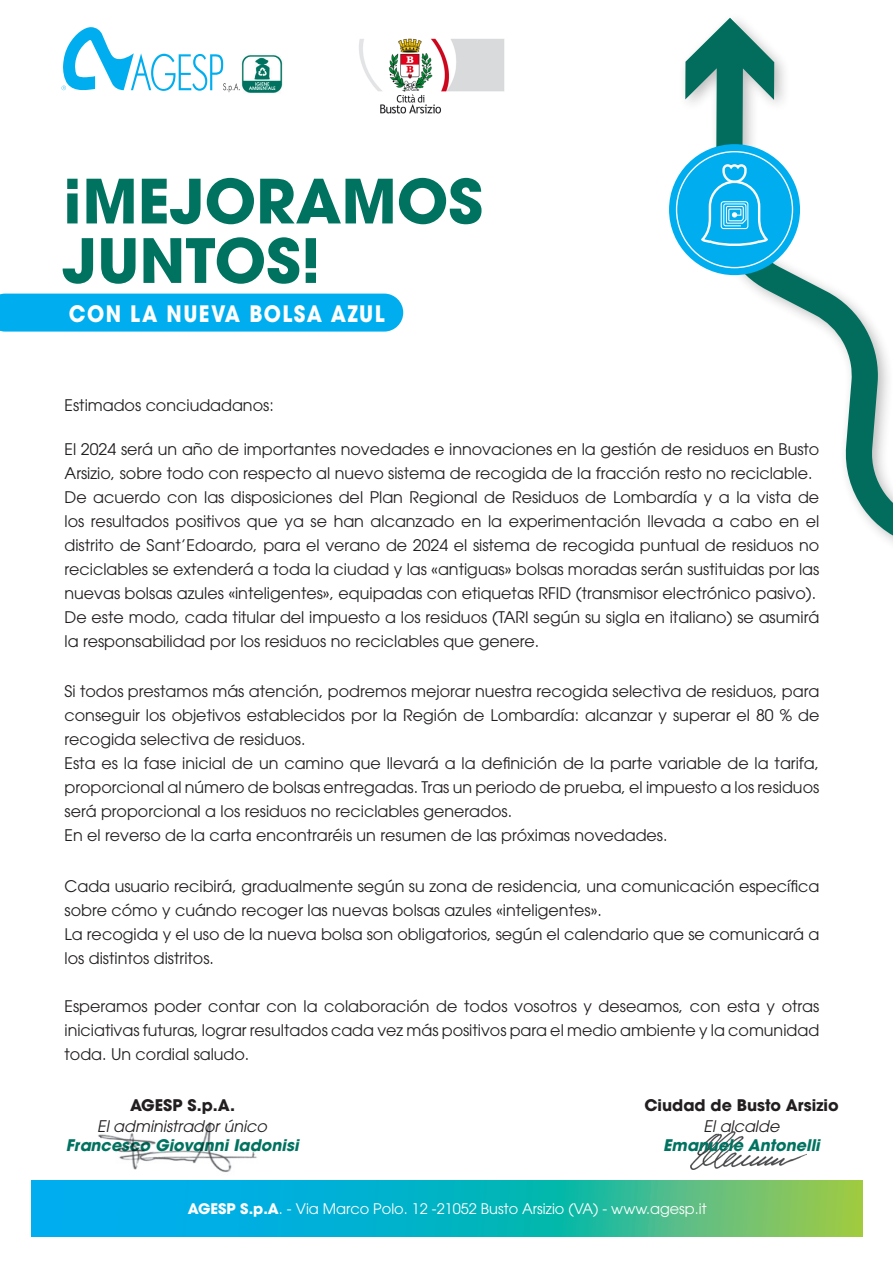
<style>
.page{position:relative;width:893px;height:1263px;background:#fff}
.page>*{position:absolute;margin:0;border:0;box-sizing:border-box;transform-origin:0 0}
.t1{font:700 60.45px "ITC Avant Garde Pro";color:#007360}
.t2{font:700 22.5px "ITC Avant Garde Pro";letter-spacing:.07em;color:#fff;scale:.9 1}
.t3{font:15.9px/24px "ITC Avant Garde Pro";color:#231f20}
.t4{font:italic 700 15.9px "ITC Avant Garde Pro";color:#007360}
.t5{font:700 15.9px "ITC Avant Garde Pro";color:#231f20}
.t6{font:italic 15.9px "ITC Avant Garde Pro";color:#231f20}
.t7{font:14.55px "ITC Avant Garde Pro";color:#fff}
.s1{font-weight:700}
</style>
<div class="page">
<svg style="left:685px;top:46px;width:208px;height:494px"></svg>
<svg style="left:32px;top:1181px;width:830px;height:56px;background:#23b6b2"></svg>
<div style="left:0;top:294px;width:403px;height:38px;background:#00aeef"></div>
<img style="left:359px;top:38px;width:145px;height:75px">
<div style="left:669px;top:144px;width:131px;height:131px;background:#00aeef;border-radius:50%"></div>
<svg style="left:701px;top:17px;width:67px;height:229px"></svg>
<div style="left:583px;top:358px;width:194px;height:282px;background:#fff"></div>
<svg style="left:62px;top:27px;width:178px;height:65px"></svg>
<img style="left:241px;top:55px;width:42px;height:38px">
<img style="left:690px;top:1131px;width:116px;height:38px">
<img style="left:80px;top:1122px;width:220px;height:69px">
<p class="t1" style="left:62px;top:161px;width:422px">¡MEJORAMOS</p>
<p class="t1" style="left:62px;top:220px;width:260px">JUNTOS!</p>
<p class="t2" style="left:69px;top:299px;width:352px">CON LA NUEVA BOLSA AZUL</p>
<p class="t3" style="left:65px;top:393px;width:211px">Estimados conciudadanos:</p>
<p class="t3" style="left:65px;top:437px;width:756px">El 2024 será un año de importantes novedades e innovaciones en la gestión de residuos en Busto<br>Arsizio, sobre todo con respecto al nuevo sistema de recogida de la fracción resto no reciclable.</p>
<p class="t3" style="left:65px;top:485px;width:756px;text-align:justify">De acuerdo con las disposiciones del Plan Regional de Residuos de Lombardía y a la vista de los resultados positivos que ya se han alcanzado en la experimentación llevada a cabo en el distrito de Sant’Edoardo, para el verano de 2024 el sistema de recogida puntual de residuos no reciclables se extenderá a toda la ciudad y las «antiguas» bolsas moradas serán sustituidas por las nuevas bolsas azules «inteligentes», equipadas con etiquetas RFID (transmisor electrónico pasivo).</p>
<p class="t3" style="left:65px;top:605px;width:756px">De este modo, cada titular del impuesto a los residuos (TARI según su sigla en italiano) se asumirá la responsabilidad por los residuos no reciclables que genere.</p>
<p class="t3" style="left:65px;top:678px;width:756px;text-align:justify">Si todos prestamos más atención, podremos mejorar nuestra recogida selectiva de residuos, para conseguir los objetivos establecidos por la Región de Lombardía: alcanzar y superar el 80 % de recogida selectiva de residuos.</p>
<p class="t3" style="left:65px;top:750px;width:756px;text-align:justify">Esta es la fase inicial de un camino que llevará a la definición de la parte variable de la tarifa, proporcional al número de bolsas entregadas. Tras un periodo de prueba, el impuesto a los residuos será proporcional a los residuos no reciclables generados.</p>
<p class="t3" style="left:65px;top:822px;width:604px">En el reverso de la carta encontraréis un resumen de las próximas novedades.</p>
<p class="t3" style="left:65px;top:873px;width:756px">Cada usuario recibirá, gradualmente según su zona de residencia, una comunicación específica sobre cómo y cuándo recoger las nuevas bolsas azules «inteligentes».</p>
<p class="t3" style="left:65px;top:921px;width:756px">La recogida y el uso de la nueva bolsa son obligatorios, según el calendario que se comunicará a los distintos distritos.</p>
<p class="t3" style="left:65px;top:993px;width:756px;text-align:justify">Esperamos poder contar con la colaboración de todos vosotros y deseamos, con esta y otras iniciativas futuras, lograr resultados cada vez más positivos para el medio ambiente y la comunidad toda. Un cordial saludo.</p>
<p class="t5" style="left:130px;top:1094px;width:106px">AGESP S.p.A.</p>
<p class="t6" style="left:97px;top:1116px;width:171px">El administrador único</p>
<p class="t4" style="left:66px;top:1135px;width:234px">Francesco Giovanni Iadonisi</p>
<p class="t5" style="left:644px;top:1094px;width:196px">Ciudad de Busto Arsizio</p>
<p class="t6" style="left:704px;top:1116px;width:77px">El alcalde</p>
<p class="t4" style="left:663px;top:1135px;width:158px">Emanuele Antonelli</p>
<p class="t7" style="left:188px;top:1199px;width:520px"><span class="s1">AGESP S.p.A</span>. - Via Marco Polo. 12 -21052 Busto Arsizio (VA) - www.agesp.it</p>
</div>
